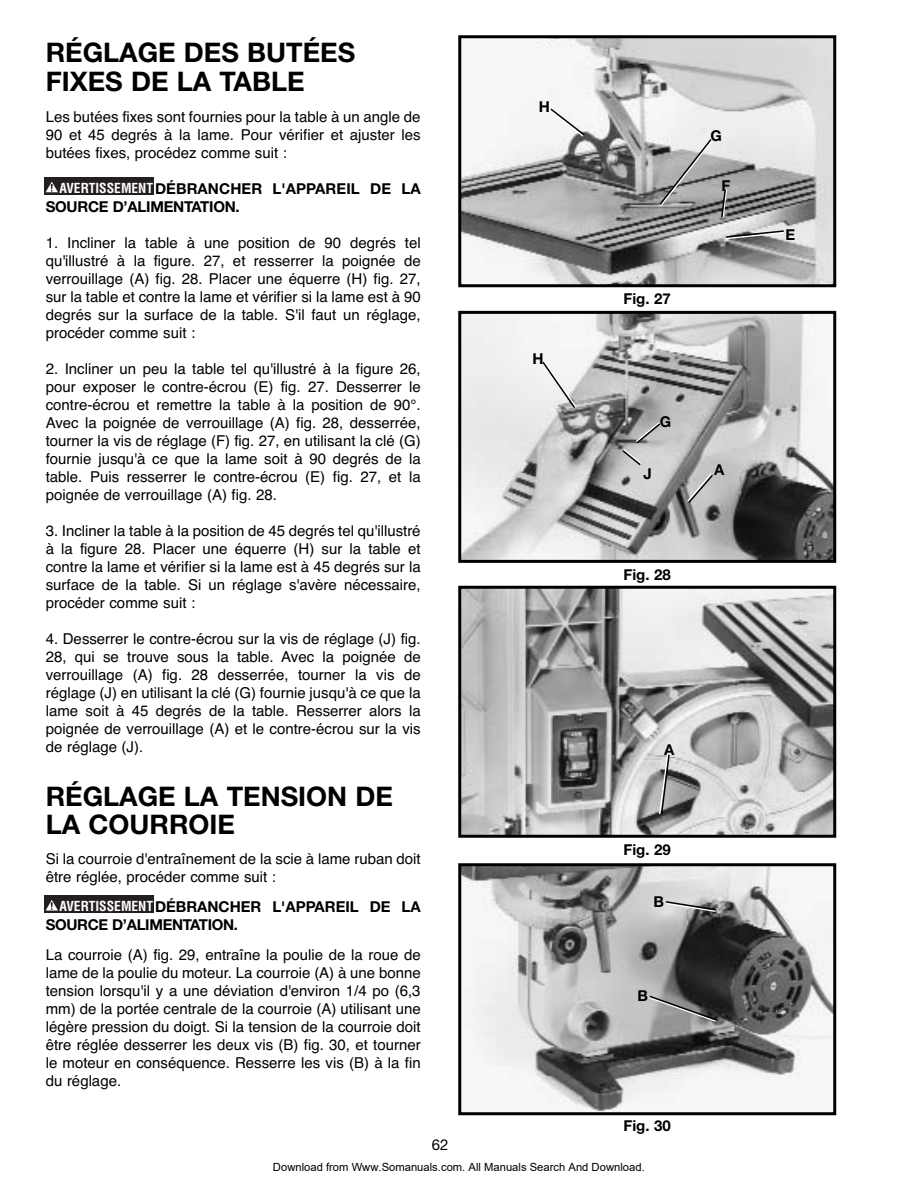
<style>
.page{position:relative;width:918px;height:1188px;background:#fff}
.page>*{position:absolute;margin:0;border:0;box-sizing:border-box;transform-origin:0 0}
.t1{font:700 27px/28.5px "Helvetica Neue";color:#000}
.t2{font:15px/18px "Helvetica";color:#000;text-align:justify}
.t3{font:700 15px/18px "Helvetica Neue";color:#000}
.t4{font:15px "Helvetica Neue";color:#000}
.t5{font:700 condensed 13.5px "Helvetica";color:#fff}
.t6{font:11.25px "Arial";color:#000}
</style>
<div class="page">
<img style="left:462px;top:315px;width:370px;height:244px">
<div style="left:458px;top:311px;width:378px;height:252px;border:3px solid #000"></div>
<svg style="left:541px;top:359px;width:37px;height:51px"></svg>
<svg style="left:621px;top:421px;width:41px;height:46px;background:#aeaeae"></svg>
<svg style="left:686px;top:472px;width:29px;height:33px"></svg>
<img style="left:462px;top:39px;width:370px;height:244px">
<div style="left:458px;top:35px;width:378px;height:252px;border:3px solid #000"></div>
<svg style="left:548px;top:107px;width:38px;height:31px"></svg>
<svg style="left:720px;top:188px;width:8px;height:31px"></svg>
<svg style="left:658px;top:137px;width:56px;height:70px;background:#ababab"></svg>
<svg style="left:724px;top:229px;width:61px;height:11px"></svg>
<img style="left:462px;top:590px;width:370px;height:244px">
<div style="left:458px;top:586px;width:378px;height:252px;border:3px solid #000"></div>
<svg style="left:658px;top:753px;width:13px;height:63px"></svg>
<img style="left:462px;top:867px;width:370px;height:244px">
<div style="left:458px;top:863px;width:378px;height:252px;border:3px solid #000"></div>
<svg style="left:664px;top:900px;width:53px;height:13px"></svg>
<svg style="left:647px;top:994px;width:71px;height:29px;background:#777"></svg>
<div style="left:44px;top:177px;width:110px;height:18px;background:#231f20"></div>
<svg style="left:46px;top:182px;width:12px;height:10px"></svg>
<div style="left:44px;top:896px;width:110px;height:17px;background:#231f20"></div>
<svg style="left:46px;top:900px;width:12px;height:11px"></svg>
<h1 class="t1" style="left:46px;top:41px;width:311px">RÉGLAGE DES BUTÉES<br>FIXES DE LA TABLE</h1>
<p class="t2" style="left:46px;top:110px;width:376px">Les butées fixes sont fournies pour la table à un angle de 90 et 45 degrés à la lame. Pour vérifier et ajuster les butées fixes, procédez comme suit :</p>
<p class="t3" style="left:46px;top:181px;width:377px;text-indent:109px">DÉBRANCHER L'APPAREIL DE LA<br>SOURCE D’ALIMENTATION.</p>
<p class="t2" style="left:46px;top:236px;width:376px">1. Incliner la table à une position de 90 degrés tel qu'illustré à la figure. 27, et resserrer la poignée de verrouillage (A) fig. 28. Placer une équerre (H) fig. 27, sur la table et contre la lame et vérifier si la lame est à 90 degrés sur la surface de la table. S'il faut un réglage, procéder comme suit :</p>
<p class="t2" style="left:46px;top:362px;width:376px">2. Incliner un peu la table tel qu'illustré à la figure 26, pour exposer le contre-écrou (E) fig. 27. Desserrer le contre-écrou et remettre la table à la position de 90°.<br>Avec la poignée de verrouillage (A) fig. 28, desserrée, tourner la vis de réglage (F) fig. 27, en utilisant la clé (G) fournie jusqu'à ce que la lame soit à 90 degrés de la table. Puis resserrer le contre-écrou (E) fig. 27, et la poignée de verrouillage (A) fig. 28.</p>
<p class="t2" style="left:46px;top:524px;width:376px">3. Incliner la table à la position de 45 degrés tel qu'illustré à la figure 28. Placer une équerre (H) sur la table et contre la lame et vérifier si la lame est à 45 degrés sur la surface de la table. Si un réglage s'avère nécessaire, procéder comme suit :</p>
<p class="t2" style="left:46px;top:632px;width:376px">4. Desserrer le contre-écrou sur la vis de réglage (J) fig.<br>28, qui se trouve sous la table. Avec la poignée de verrouillage (A) fig. 28 desserrée, tourner la vis de réglage (J) en utilisant la clé (G) fournie jusqu'à ce que la lame soit à 45 degrés de la table. Resserrer alors la poignée de verrouillage (A) et le contre-écrou sur la vis de réglage (J).</p>
<p class="t5" style="left:59px;top:183px;width:95px">AVERTISSEMENT</p>
<h1 class="t1" style="left:46px;top:784px;width:349px">RÉGLAGE LA TENSION DE<br>LA COURROIE</h1>
<p class="t2" style="left:46px;top:851px;width:376px">Si la courroie d'entraînement de la scie à lame ruban doit être réglée, procéder comme suit :</p>
<p class="t3" style="left:46px;top:899px;width:377px;text-indent:109px">DÉBRANCHER L'APPAREIL DE LA<br>SOURCE D’ALIMENTATION.</p>
<p class="t2" style="left:46px;top:947px;width:376px">La courroie (A) fig. 29, entraîne la poulie de la roue de lame de la poulie du moteur. La courroie (A) à une bonne tension lorsqu'il y a une déviation d'environ 1/4 po (6,3 mm) de la portée centrale de la courroie (A) utilisant une légère pression du doigt. Si la tension de la courroie doit être réglée desserrer les deux vis (B) fig. 30, et tourner le moteur en conséquence. Resserre les vis (B) à la fin du réglage.</p>
<p class="t5" style="left:59px;top:901px;width:95px">AVERTISSEMENT</p>
<p class="t4" style="left:432px;top:1139px;width:18px">62</p>
<p class="t3" style="left:539px;top:99px;width:13px">H</p>
<p class="t3" style="left:533px;top:351px;width:13px">H</p>
<p class="t3" style="left:624px;top:291px;width:49px">Fig. 27</p>
<p class="t3" style="left:660px;top:414px;width:13px">G</p>
<p class="t3" style="left:643px;top:466px;width:10px">J</p>
<p class="t3" style="left:624px;top:567px;width:49px">Fig. 28</p>
<p class="t3" style="left:664px;top:742px;width:12px">A</p>
<p class="t3" style="left:624px;top:842px;width:49px">Fig. 29</p>
<p class="t3" style="left:654px;top:894px;width:12px">B</p>
<p class="t3" style="left:637px;top:988px;width:12px">B</p>
<p class="t3" style="left:624px;top:1118px;width:49px">Fig. 30</p>
<p class="t6" style="left:273px;top:1160px;width:373px">Download from Www.Somanuals.com. All Manuals Search And Download.</p>
<p class="t3" style="left:711px;top:128px;width:13px">G</p>
<p class="t3" style="left:722px;top:178px;width:10px">F</p>
<p class="t3" style="left:714px;top:462px;width:12px">A</p>
<p class="t3" style="left:785px;top:227px;width:11px">E</p>
</div>
